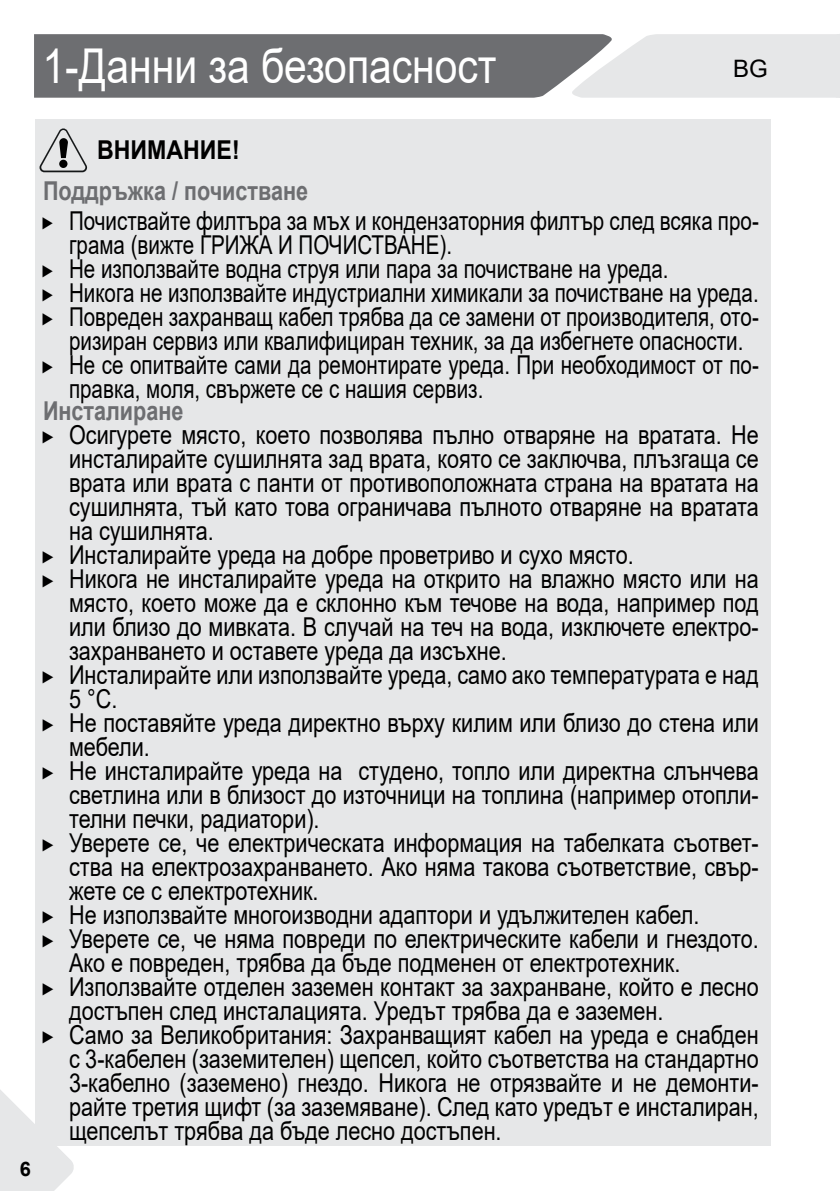
<style>
.page{position:relative;width:840px;height:1191px;background:#fff}
.page>*{position:absolute;margin:0;border:0;box-sizing:border-box;transform-origin:0 0}
.t1{font:48px "Arial";color:#fff;scale:.85 1}
.t2{font:26px "Arial";color:#000;scale:.83 1}
.t3{font:26px/29.6px "Arial";color:#000;scale:.79 1}
.t4{font:700 26px "Arial";color:#6d6e71;scale:.83 1}
.t5{font:700 26px "Arial";color:#000;scale:.89 1}
.t6{font:24px "Arial";color:#000}
.t7{font:700 20px "Arial";color:#000}
.s1{font-weight:700;color:#6d6e71}
.s2{font-family:"Minion Pro"}
</style>
<div class="page">
<svg style="left:0;top:1090px;width:75px;height:101px"></svg>
<svg style="left:34px;top:34px;width:805px;height:64px;background:#959698"></svg>
<div style="left:35px;top:119px;width:735px;height:1026px;background:#e6e7e8"></div>
<svg style="left:40px;top:128px;width:47px;height:44px"></svg>
<div style="left:59px;top:160px;width:8px;height:8px;background:#000;border-radius:50%"></div>
<h1 class="t1" style="left:43px;top:33px;width:535px">1-Данни за безопасност</h1>
<p class="t6" style="left:732px;top:52px;width:36px">BG</p>
<p class="t7" style="left:20px;top:1154px;width:13px">6</p>
<p class="t5" style="left:97px;top:132px;width:162px">ВНИМАНИЕ!</p>
<p class="t3" style="left:41px;top:176px;width:909px"><span class="s1">Поддръжка / почистване<br></span><span class="s2">▶</span> Почиствайте филтъра за мъх и кондензаторния филтър след всяка про-</p>
<p class="t3" style="left:69px;top:230px;width:486px">грама (вижте ГРИЖА И ПОЧИСТВАНЕ).</p>
<p class="t3" style="left:41px;top:254px;width:795px"><span class="s2">▶</span> Не използвайте водна струя или пара за почистване на уреда.</p>
<p class="t3" style="left:41px;top:278px;width:909px"><span class="s2">▶</span> Никога не използвайте индустриални химикали за почистване на уреда.</p>
<p class="t3" style="left:41px;top:302px;width:909px"><span class="s2">▶</span> Повреден захранващ кабел трябва да се замени от производителя, ото-</p>
<p class="t3" style="left:69px;top:326px;width:854px">ризиран сервиз или квалифициран техник, за да избегнете опасности.</p>
<p class="t3" style="left:41px;top:350px;width:909px"><span class="s2">▶</span> Не се опитвайте сами да ремонтирате уреда. При необходимост от по-</p>
<p class="t3" style="left:69px;top:374px;width:525px">правка, моля, свържете се с нашия сервиз.</p>
<p class="t4" style="left:43px;top:393px;width:171px">Инсталиране</p>
<p class="t2" style="left:41px;top:417px;width:865px"><span class="s2">▶</span> Осигурете място, което позволява пълно отваряне на вратата. Не</p>
<p class="t2" style="left:69px;top:441px;width:831px">инсталирайте сушилнята зад врата, която се заключва, плъзгаща се</p>
<p class="t2" style="left:69px;top:465px;width:832px">врата или врата с панти от противоположната страна на вратата на</p>
<p class="t2" style="left:69px;top:489px;width:832px">сушилнята, тъй като това ограничава пълното отваряне на вратата</p>
<p class="t2" style="left:69px;top:513px;width:176px">на сушилнята.</p>
<p class="t2" style="left:41px;top:537px;width:715px"><span class="s2">▶</span> Инсталирайте уреда на добре проветриво и сухо място.</p>
<p class="t2" style="left:41px;top:561px;width:865px"><span class="s2">▶</span> Никога не инсталирайте уреда на открито на влажно място или на</p>
<p class="t2" style="left:69px;top:585px;width:832px">място, което може да е склонно към течове на вода, например под</p>
<p class="t2" style="left:69px;top:609px;width:832px">или близо до мивката. В случай на теч на вода, изключете електро-</p>
<p class="t2" style="left:69px;top:633px;width:528px">захранването и оставете уреда да изсъхне.</p>
<p class="t2" style="left:41px;top:657px;width:865px"><span class="s2">▶</span> Инсталирайте или използвайте уреда, само ако температурата е над</p>
<p class="t2" style="left:69px;top:681px;width:60px">5 °C.</p>
<p class="t2" style="left:41px;top:705px;width:865px"><span class="s2">▶</span> Не поставяйте уреда директно върху килим или близо до стена или</p>
<p class="t2" style="left:69px;top:729px;width:99px">мебели.</p>
<p class="t2" style="left:41px;top:753px;width:865px"><span class="s2">▶</span> Не инсталирайте уреда на студено, топло или директна слънчева</p>
<p class="t2" style="left:69px;top:777px;width:832px">светлина или в близост до източници на топлина (например отопли-</p>
<p class="t2" style="left:69px;top:801px;width:303px">телни печки, радиатори).</p>
<p class="t2" style="left:41px;top:825px;width:865px"><span class="s2">▶</span> Уверете се, че електрическата информация на табелката съответ-</p>
<p class="t2" style="left:69px;top:849px;width:832px">ства на електрозахранването. Ако няма такова съответствие, свър-</p>
<p class="t2" style="left:69px;top:873px;width:302px">жете се с електротехник.</p>
<p class="t2" style="left:41px;top:897px;width:794px"><span class="s2">▶</span> Не използвайте многоизводни адаптори и удължителен кабел.</p>
<p class="t2" style="left:41px;top:921px;width:865px"><span class="s2">▶</span> Уверете се, че няма повреди по електрическите кабели и гнездото.</p>
<p class="t2" style="left:69px;top:945px;width:737px">Ако е повреден, трябва да бъде подменен от електротехник.</p>
<p class="t2" style="left:41px;top:969px;width:865px"><span class="s2">▶</span> Използвайте отделен заземен контакт за захранване, който е лесно</p>
<p class="t2" style="left:69px;top:993px;width:717px">достъпен след инсталацията. Уредът трябва да е заземен.</p>
<p class="t2" style="left:41px;top:1017px;width:865px"><span class="s2">▶</span> Само за Великобритания: Захранващият кабел на уреда е снабден</p>
<p class="t2" style="left:69px;top:1041px;width:831px">с 3-кабелен (заземителен) щепсел, който съответства на стандартно</p>
<p class="t2" style="left:69px;top:1065px;width:832px">3-кабелно (заземено) гнездо. Никога не отрязвайте и не демонти-</p>
<p class="t2" style="left:69px;top:1089px;width:832px">райте третия щифт (за заземяване). След като уредът е инсталиран,</p>
<p class="t2" style="left:69px;top:1113px;width:522px">щепселът трябва да бъде лесно достъпен.</p>
</div>
